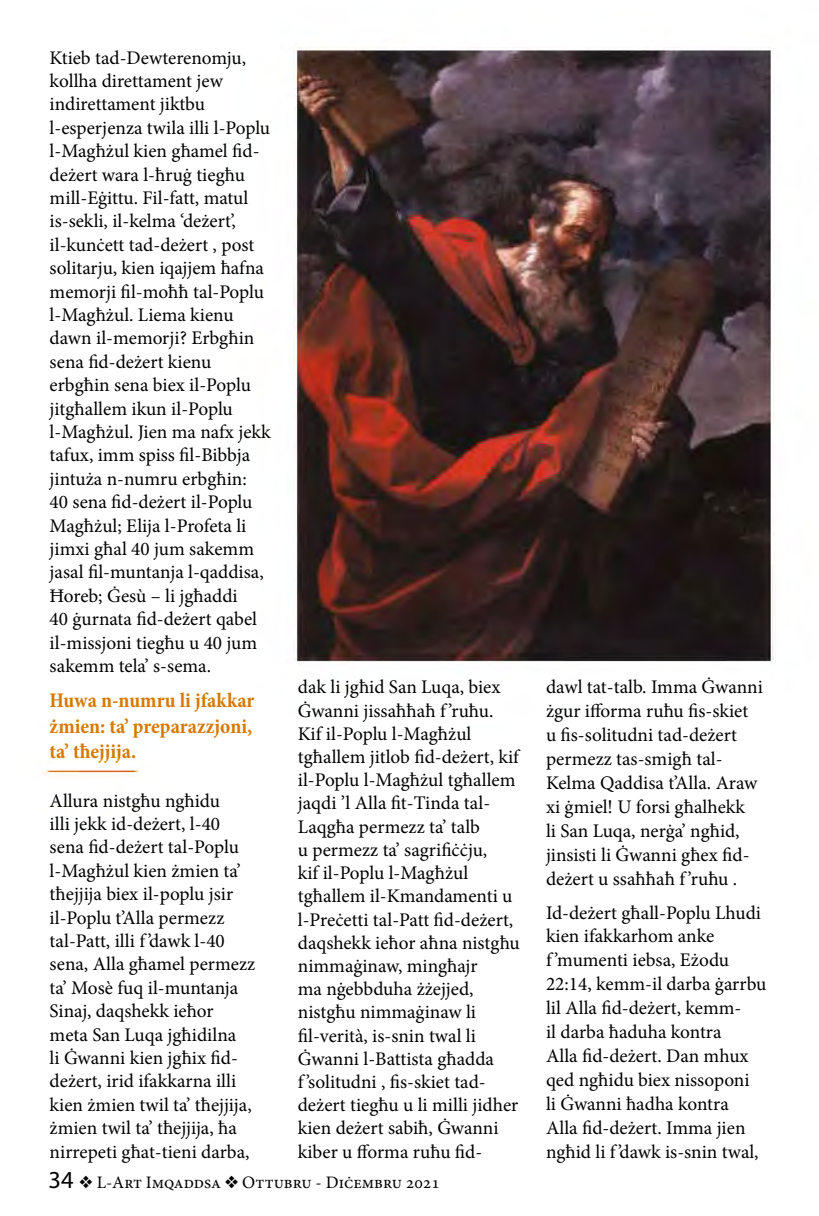
<style>
.page{position:relative;width:819px;height:1216px;background:#fff}
.page>*{position:absolute;margin:0;border:0;box-sizing:border-box;transform-origin:0 0}
.t1{font:700 condensed 21px/25.6px "Minion Pro";color:#d77900;text-align:justify}
.t2{font:19.25px/23.4px "Minion Pro";color:#000}
.t3{font:17.5px "Minion Pro";color:#000}
.s1{font-family:"Myriad Pro";font-size:24.5px}
</style>
<div class="page">
<img style="left:43px;top:46px;width:733px;height:729px">
<p class="t2" style="left:50px;top:46px;width:223px">Ktieb tad-Dewterenomju, kollha direttament jew indirettament jiktbu l-esperjenza twila illi l-Poplu l-Magħżul kien għamel fid&shy;deżert wara l-ħruġ tiegħu mill-Eġittu. Fil-fatt, matul is-sekli, il-kelma ‘deżert’, il-kunċett tad-deżert , post solitarju, kien iqajjem ħafna memorji fil-moħħ tal-Poplu l-Magħżul. Liema kienu dawn il-memorji? Erbgħin sena fid-deżert kienu erbgħin sena biex il-Poplu jitgħallem ikun il-Poplu l-Magħżul. Jien ma nafx jekk tafux, imm spiss fil-Bibbja jintuża n-numru erbgħin:<br>40 sena fid-deżert il-Poplu<br>Magħżul; Elija l-Profeta li jimxi għal 40 jum sakemm jasal fil-muntanja l-qaddisa,<br>Ħoreb; Ġesù – li jgħaddi<br>40 ġurnata fid-deżert qabel il-missjoni tiegħu u 40 jum sakemm tela’ s-sema.</p>
<p class="t1" style="left:50px;top:688px;width:206px">Huwa n-numru li jfakkar żmien: ta’ preparazzjoni, ta’ tħejjija.</p>
<p class="t2" style="left:50px;top:788px;width:207px">Allura nistgħu ngħidu<br>illi jekk id-deżert, l-40 sena fid-deżert tal-Poplu l-Magħżul kien żmien ta’ tħejjija biex il-poplu jsir il-Poplu t’Alla permezz tal-Patt, illi f ’dawk l-40 sena, Alla għamel permezz ta’ Mosè fuq il-muntanja<br>Sinaj, daqshekk ieħor meta San Luqa jgħidilna<br>li Ġwanni kien jgħix fid&shy;deżert, irid ifakkarna illi kien żmien twil ta’ tħejjija, żmien twil ta’ tħejjija, ħa nirrepeti għat-tieni darba,</p>
<p class="t2" style="left:298px;top:675px;width:223px">dak li jgħid San Luqa, biex<br>Ġwanni jissaħħaħ f ’ruħu.<br>Kif il-Poplu l-Magħżul tgħallem jitlob fid-deżert, kif il-Poplu l-Magħżul tgħallem jaqdi ’l Alla fit-Tinda tal-<br>Laqgħa permezz ta’ talb<br>u permezz ta’ sagrifiċċju,<br>kif il-Poplu l-Magħżul tgħallem il-Kmandamenti u l-Preċetti tal-Patt fid-deżert, daqshekk ieħor aħna nistgħu nimmaġinaw, mingħajr<br>ma nġebbduha żżejjed, nistgħu nimmaġinaw li fil-verità, is-snin twal li<br>Ġwanni l-Battista għadda<br>f ’solitudni , fis-skiet tad&shy;deżert tiegħu u li milli jidher kien deżert sabiħ, Ġwanni kiber u fforma ruħu fid-</p>
<p class="t2" style="left:546px;top:675px;width:218px;line-height:24px">dawl tat-talb. Imma Ġwanni żgur ifforma ruħu fis-skiet u fis-solitudni tad-deżert permezz tas-smigħ tal-<br>Kelma Qaddisa t’Alla. Araw xi ġmiel! U forsi għalhekk<br>li San Luqa, nerġa’ ngħid, jinsisti li Ġwanni għex fid&shy;deżert u ssaħħaħ f ’ruħu .</p>
<p class="t2" style="left:546px;top:900px;width:222px;line-height:24px">Id-deżert għall-Poplu Lhudi kien ifakkarhom anke<br>f ’mumenti iebsa, Eżodu<br>22:14, kemm-il darba ġarrbu lil Alla fid-deżert, kemm-<br>il darba ħaduha kontra<br>Alla fid-deżert. Dan mhux qed ngħidu biex nissoponi<br>li Ġwanni ħadha kontra<br>Alla fid-deżert. Imma jien ngħid li f ’dawk is-snin twal,</p>
<p class="t3" style="left:48px;top:1170px;width:393px"><span class="s1">34</span> ❖ L-Art Imqaddsa ❖ Ottubru - Diċembru 2021</p>
</div>
